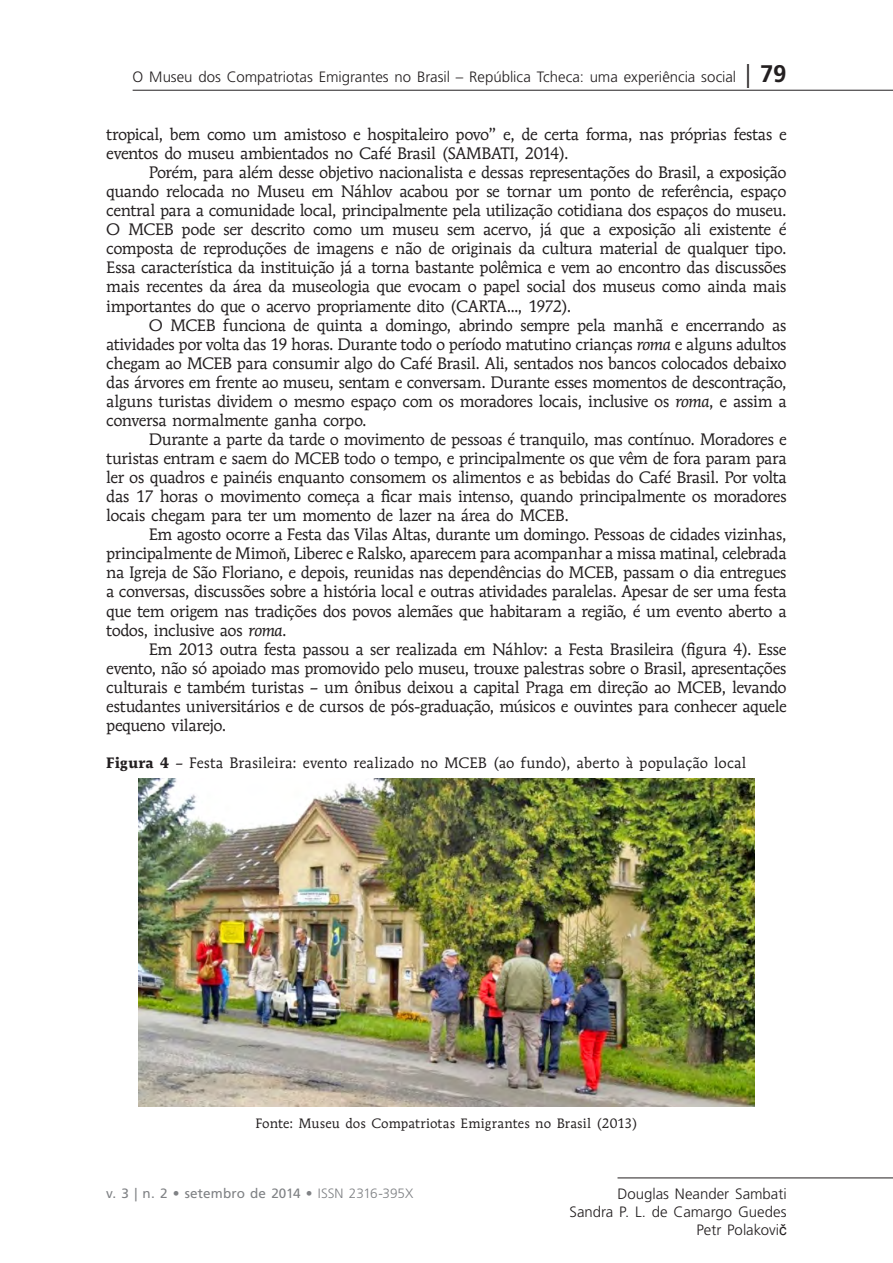
<style>
.page{position:relative;width:893px;height:1263px;background:#fff}
.page>*{position:absolute;margin:0;border:0;box-sizing:border-box;transform-origin:0 0}
._01_corpo_do_texto{font:16.5px/19px "Mendoza Roman Std";letter-spacing:-.03em;color:#231f20;text-align:justify}
.t1{font:300 15px/18px "Frutiger LT Std";color:#231f20;text-align:right}
._05_legenda_em_cima{font:15px "Mendoza Roman Std";letter-spacing:.01em;color:#231f20}
._06_fonte_em_baixo{font:13.5px "Mendoza Roman Std";letter-spacing:.01em;color:#231f20}
.t2{font:13.5px "Frutiger LT Std";letter-spacing:.01em;color:#808285}
.s1{font-size:24px}
.s2{font-weight:700;font-size:24px}
.s3{font-style:italic}
.s4{font-family:"Times New Roman"}
.s5{font-weight:700}
.s6{font-weight:300}
.s7{font-family:"Arial";font-weight:400}
</style>
<div class="page">
<hr style="left:133px;top:90px;width:760px;height:1px;background:#231f20">
<hr style="left:617px;top:1178px;width:276px;height:1px;background:#231f20">
<img style="left:138px;top:778px;width:617px;height:328px">
<p class="t1" style="left:133px;top:68px;width:655px">O Museu dos Compatriotas Emigrantes no Brasil – República Tcheca: uma experiência social <span class="s1">|</span> <span class="s2">79</span></p>
<p class="_01_corpo_do_texto" style="left:106px;top:125px;width:682px">tropical, bem como um amistoso e hospitaleiro povo” e, de certa forma, nas próprias festas e eventos do museu ambientados no Café Brasil (SAMBATI, 2014).</p>
<p class="_01_corpo_do_texto" style="left:106px;top:163px;width:682px;text-indent:43px">Porém, para além desse objetivo nacionalista e dessas representações do Brasil, a exposição quando relocada no Museu em Náhlov acabou por se tornar um ponto de referência, espaço central para a comunidade local, principalmente pela utilização cotidiana dos espaços do museu.<br>O MCEB pode ser descrito como um museu sem acervo, já que a exposição ali existente é composta de reproduções de imagens e não de originais da cultura material de qualquer tipo.<br>Essa característica da instituição já a torna bastante polêmica e vem ao encontro das discussões mais recentes da área da museologia que evocam o papel social dos museus como ainda mais importantes do que o acervo propriamente dito (CARTA..., 1972).</p>
<p class="_01_corpo_do_texto" style="left:106px;top:315px;width:682px;text-indent:43px">O MCEB funciona de quinta a domingo, abrindo sempre pela manhã e encerrando as atividades por volta das 19 horas. Durante todo o período matutino crianças <span class="s3">roma</span> e alguns adultos chegam ao MCEB para consumir algo do Café Brasil. Ali, sentados nos bancos colocados debaixo das árvores em frente ao museu, sentam e conversam. Durante esses momentos de descontração, alguns turistas dividem o mesmo espaço com os moradores locais, inclusive os <span class="s3">roma</span>, e assim a conversa normalmente ganha corpo.</p>
<p class="_01_corpo_do_texto" style="left:106px;top:430px;width:682px;text-indent:43px">Durante a parte da tarde o movimento de pessoas é tranquilo, mas contínuo. Moradores e turistas entram e saem do MCEB todo o tempo, e principalmente os que vêm de fora param para ler os quadros e painéis enquanto consomem os alimentos e as bebidas do Café Brasil. Por volta das 17 horas o movimento começa a ficar mais intenso, quando principalmente os moradores locais chegam para ter um momento de lazer na área do MCEB.</p>
<p class="_01_corpo_do_texto" style="left:106px;top:525px;width:682px;text-indent:43px">Em agosto ocorre a Festa das Vilas Altas, durante um domingo. Pessoas de cidades vizinhas, principalmente de Mimo<span class="s4">ň</span>, Liberec e Ralsko, aparecem para acompanhar a missa matinal, celebrada na Igreja de São Floriano, e depois, reunidas nas dependências do MCEB, passam o dia entregues a conversas, discussões sobre a história local e outras atividades paralelas. Apesar de ser uma festa que tem origem nas tradições dos povos alemães que habitaram a região, é um evento aberto a todos, inclusive aos <span class="s3">roma</span>.</p>
<p class="_01_corpo_do_texto" style="left:106px;top:639px;width:682px;text-indent:43px">Em 2013 outra festa passou a ser realizada em Náhlov: a Festa Brasileira (figura 4). Esse evento, não só apoiado mas promovido pelo museu, trouxe palestras sobre o Brasil, apresentações culturais e também turistas – um ônibus deixou a capital Praga em direção ao MCEB, levando estudantes universitários e de cursos de pós-graduação, músicos e ouvintes para conhecer aquele pequeno vilarejo.</p>
<p class="_05_legenda_em_cima" style="left:106px;top:754px;width:642px"><span class="s5">Figura 4</span> – Festa Brasileira: evento realizado no MCEB (ao fundo), aberto à população local</p>
<p class="_06_fonte_em_baixo" style="left:255px;top:1115px;width:384px">Fonte: Museu dos Compatriotas Emigrantes no Brasil (2013)</p>
<p class="t2" style="left:106px;top:1185px;width:308px">v. 3 | n. 2 • setembro de 2014 • <span class="s6">ISSN 2316-395X</span></p>
<p class="t1" style="left:569px;top:1185px;width:219px">Douglas Neander Sambati<br>Sandra P. L. de Camargo Guedes<br>Petr Polakovi<span class="s7">č</span></p>
</div>
